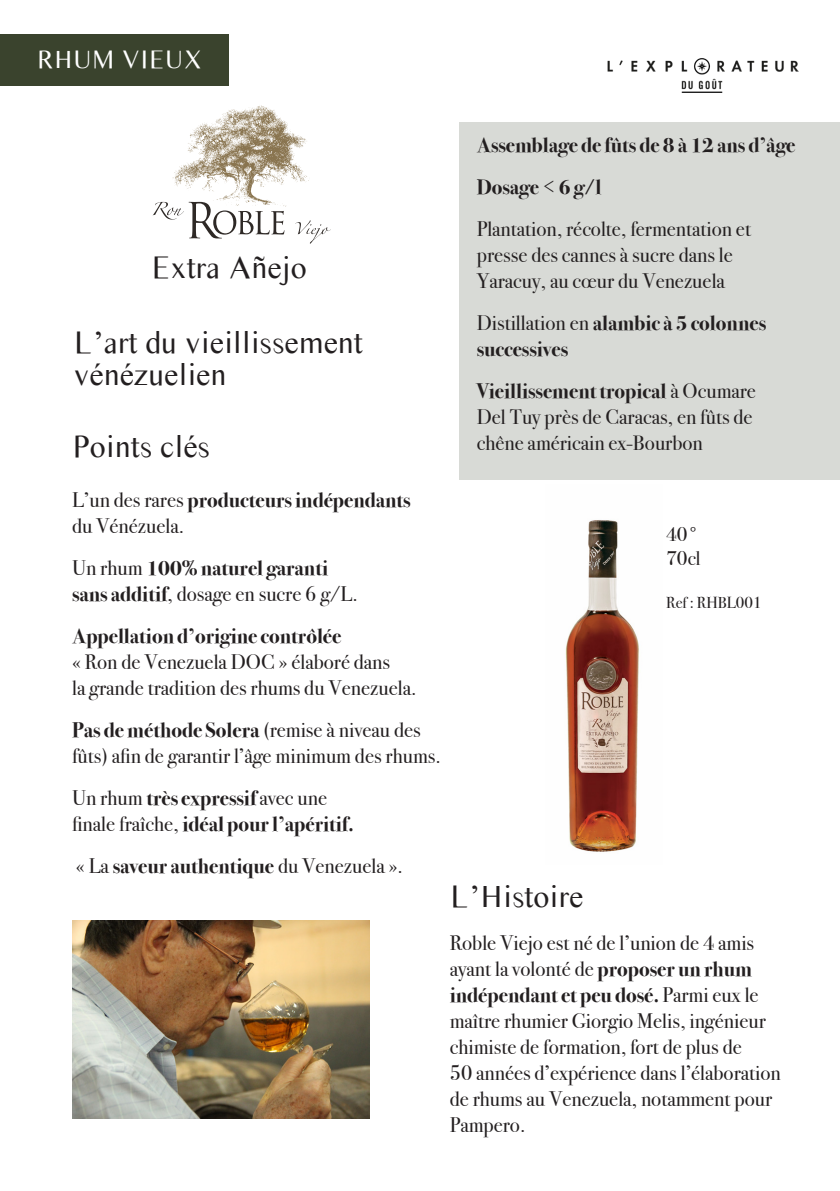
<style>
.page{position:relative;width:840px;height:1191px;background:#fff}
.page>*{position:absolute;margin:0;border:0;box-sizing:border-box;transform-origin:0 0}
.t1{font:32px/32px "Times Sans Serif";color:#231f20}
.t2{font:26px "Times Sans Serif";color:#fff}
.t3{font:21px/26px "Bodoni Svty Two ITCTT";color:#231f20}
.t4{font:700 21px/26px "Bodoni Svty Two ITCTT";color:#231f20}
.t5{font:20px "Bodoni Svty Two ITCTT";color:#231f20}
.t6{font:16px "Bodoni Svty Two ITCTT";color:#231f20}
.s1{font-weight:400}
.s2{font-weight:700}
</style>
<div class="page">
<div style="left:459px;top:122px;width:380px;height:357px;background:#d8dad6"></div>
<img style="left:607px;top:58px;width:191px;height:34px">
<div style="left:0;top:34px;width:229px;height:51px;background:#3a432d"></div>
<img style="left:565px;top:520px;width:74px;height:332px">
<img style="left:72px;top:921px;width:297px;height:198px">
<img style="left:172px;top:105px;width:137px;height:102px">
<svg style="left:295px;top:220px;width:35px;height:24px"></svg>
<svg style="left:153px;top:202px;width:131px;height:36px"></svg>
<p class="t2" style="left:37px;top:41px;width:167px">RHUM VIEUX</p>
<p class="t1" style="left:151px;top:251px;width:157px">Extra Añejo</p>
<p class="t1" style="left:73px;top:326px;width:291px">L’art du vieillissement vénézuelien</p>
<p class="t4" style="left:476px;top:130px;width:320px">Assemblage de fûts de 8 à 12 ans d’âge</p>
<p class="t4" style="left:476px;top:172px;width:126px">Dosage &lt; 6 g/l</p>
<p class="t3" style="left:476px;top:214px;width:275px">Plantation, récolte, fermentation et presse des cannes à sucre dans le</p>
<p class="t3" style="left:476px;top:266px;width:249px">Yaracuy, au cœur du Venezuela</p>
<p class="t4" style="left:476px;top:308px;width:291px"><span class="s1">Distillation en</span> alambic à 5 colonnes successives</p>
<p class="t4" style="left:476px;top:376px;width:280px">Vieillissement tropical <span class="s1">à Ocumare</span></p>
<p class="t3" style="left:476px;top:402px;width:277px">Del Tuy près de Caracas, en fûts de</p>
<p class="t1" style="left:72px;top:430px;width:139px">Points clés</p>
<p class="t3" style="left:476px;top:428px;width:227px">chêne américain ex-Bourbon</p>
<p class="t4" style="left:72px;top:485px;width:340px"><span class="s1">L’un des rares</span> producteurs indépendants</p>
<p class="t3" style="left:72px;top:510px;width:114px">du Vénézuela.</p>
<p class="t4" style="left:72px;top:553px;width:257px"><span class="s1">Un rhum</span> 100% naturel garanti</p>
<p class="t3" style="left:72px;top:578px;width:287px"><span class="s2">sans additif</span>, dosage en sucre 6 g/L.</p>
<p class="t4" style="left:72px;top:621px;width:271px">Appellation d’origine contrôlée</p>
<p class="t3" style="left:72px;top:646px;width:319px">« Ron de Venezuela DOC » élaboré dans</p>
<p class="t3" style="left:72px;top:672px;width:346px">la grande tradition des rhums du Venezuela.</p>
<p class="t3" style="left:72px;top:714px;width:370px"><span class="s2">Pas de méthode Solera</span> (remise à niveau des fûts) afin de garantir l’âge minimum des rhums.</p>
<p class="t3" style="left:72px;top:782px;width:256px">Un rhum <span class="s2">très expressif</span> avec une</p>
<p class="t4" style="left:72px;top:809px;width:283px"><span class="s1">finale fraîche,</span> idéal pour l’apéritif.</p>
<p class="t4" style="left:76px;top:851px;width:328px"><span class="s1">« La</span> saveur authentique <span class="s1">du Venezuela ».</span></p>
<p class="t1" style="left:449px;top:879px;width:135px">L’Histoire</p>
<p class="t3" style="left:449px;top:927px;width:317px">Roble Viejo est né de l’union de 4 amis ayant la volonté de <span class="s2">proposer un rhum indépendant et peu dosé.</span> Parmi eux le maître rhumier Giorgio Melis, ingénieur chimiste de formation, fort de plus de</p>
<p class="t3" style="left:449px;top:1057px;width:332px">50 années d’expérience dans l’élaboration de rhums au Venezuela, notamment pour<br>Pampero.</p>
<p class="t5" style="left:666px;top:518px;width:33px">40°</p>
<p class="t5" style="left:666px;top:542px;width:36px">70cl</p>
<p class="t6" style="left:666px;top:589px;width:97px">Ref : RHBL001</p>
</div>
